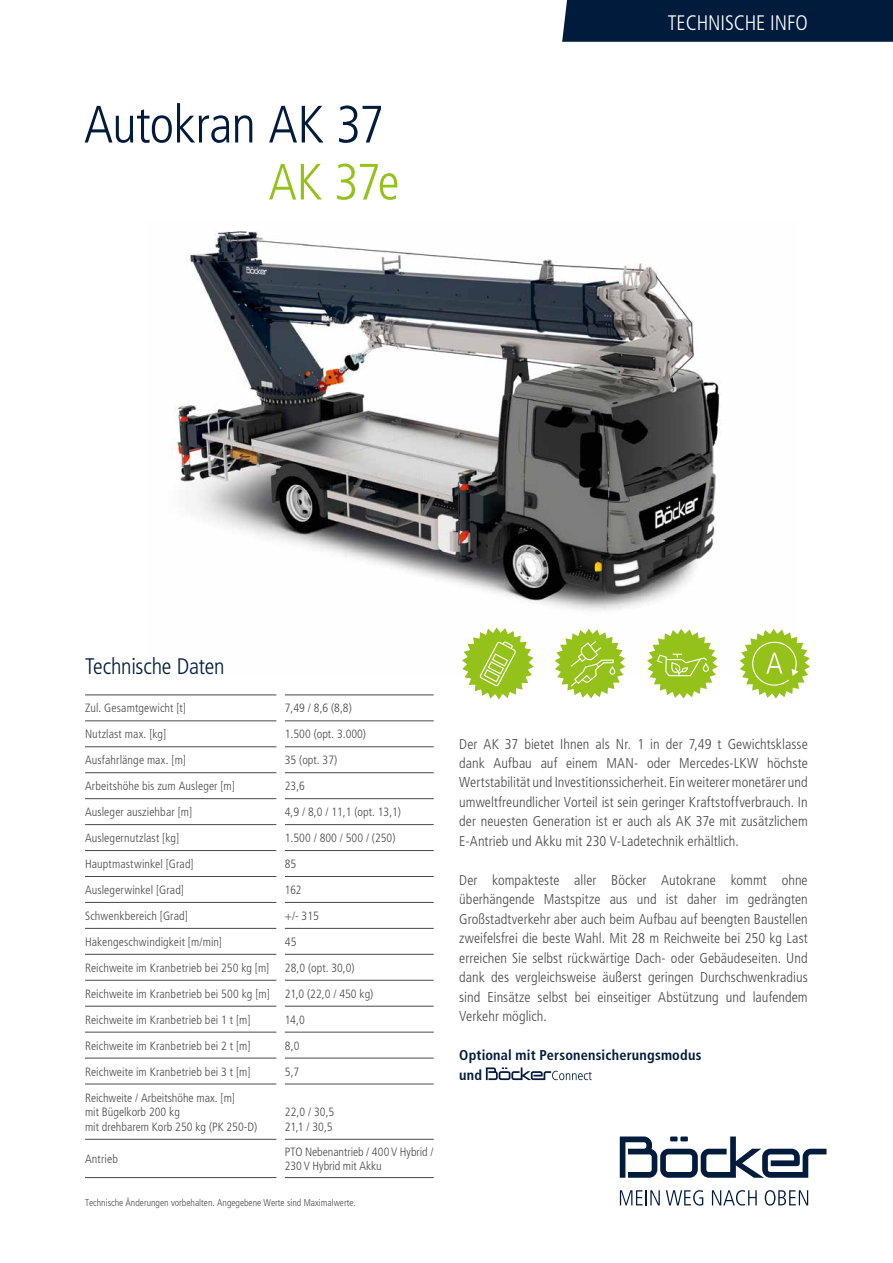
<style>
.page{position:relative;width:893px;height:1263px;background:#fff}
.page>*{position:absolute;margin:0;border:0;box-sizing:border-box;transform-origin:0 0}
.t1{font:300 condensed 52.5px "Frutiger LT Pro";letter-spacing:-.015em;color:#001b3c}
.t2{font:300 condensed 51px "Frutiger LT Pro";color:#94c11a}
.t3{font:300 condensed 22.5px "Frutiger LT Pro";letter-spacing:-.01em;color:#001b3c}
.t4{font:300 condensed 21px "Frutiger LT Pro";letter-spacing:-.005em;color:#fff}
.t5{font:300 condensed 14.25px/19.5px "Frutiger LT Pro";letter-spacing:.005em;color:#484847;text-align:justify}
.t6{font:700 condensed 14.25px/19.5px "Frutiger LT Pro";letter-spacing:.015em;color:#001b3c}
.t7{font:300 condensed 12px/14.4px "Frutiger LT Pro";letter-spacing:.005em;color:#484847}
.t8{font:300 condensed 9.75px "Frutiger LT Pro";color:#484847}
</style>
<div class="page">
<img style="left:171px;top:231px;width:549px;height:439px">
<svg style="left:620px;top:1136px;width:206px;height:42px"></svg>
<svg style="left:620px;top:1190px;width:40px;height:15px"></svg>
<svg style="left:666px;top:1190px;width:37px;height:15px"></svg>
<svg style="left:712px;top:1190px;width:45px;height:15px"></svg>
<svg style="left:765px;top:1190px;width:43px;height:15px"></svg>
<div style="left:562px;top:0;width:331px;height:42px;background:#001b3c"></div>
<hr style="left:85px;top:694px;width:191px;height:1px;background:#484847">
<hr style="left:285px;top:694px;width:149px;height:1px;background:#484847">
<hr style="left:85px;top:720px;width:191px;height:1px;background:#484847">
<hr style="left:85px;top:1139px;width:191px;height:1px;background:#484847">
<hr style="left:85px;top:1177px;width:191px;height:1px;background:#484847">
<hr style="left:285px;top:720px;width:149px;height:1px;background:#484847">
<hr style="left:285px;top:1139px;width:149px;height:1px;background:#484847">
<hr style="left:285px;top:1177px;width:149px;height:1px;background:#484847">
<hr style="left:85px;top:746px;width:191px;height:1px;background:#484847">
<hr style="left:85px;top:772px;width:191px;height:1px;background:#484847">
<hr style="left:85px;top:798px;width:191px;height:1px;background:#484847">
<hr style="left:85px;top:824px;width:191px;height:1px;background:#484847">
<hr style="left:85px;top:850px;width:191px;height:1px;background:#484847">
<hr style="left:85px;top:876px;width:191px;height:1px;background:#484847">
<hr style="left:85px;top:902px;width:191px;height:1px;background:#484847">
<hr style="left:85px;top:928px;width:191px;height:1px;background:#484847">
<hr style="left:85px;top:954px;width:191px;height:1px;background:#484847">
<hr style="left:85px;top:980px;width:191px;height:1px;background:#484847">
<hr style="left:85px;top:1006px;width:191px;height:1px;background:#484847">
<hr style="left:85px;top:1032px;width:191px;height:1px;background:#484847">
<hr style="left:85px;top:1058px;width:191px;height:1px;background:#484847">
<hr style="left:85px;top:1084px;width:191px;height:1px;background:#484847">
<hr style="left:285px;top:746px;width:149px;height:1px;background:#484847">
<hr style="left:285px;top:772px;width:149px;height:1px;background:#484847">
<hr style="left:285px;top:798px;width:149px;height:1px;background:#484847">
<hr style="left:285px;top:824px;width:149px;height:1px;background:#484847">
<hr style="left:285px;top:850px;width:149px;height:1px;background:#484847">
<hr style="left:285px;top:876px;width:149px;height:1px;background:#484847">
<hr style="left:285px;top:902px;width:149px;height:1px;background:#484847">
<hr style="left:285px;top:928px;width:149px;height:1px;background:#484847">
<hr style="left:285px;top:954px;width:149px;height:1px;background:#484847">
<hr style="left:285px;top:980px;width:149px;height:1px;background:#484847">
<hr style="left:285px;top:1006px;width:149px;height:1px;background:#484847">
<hr style="left:285px;top:1032px;width:149px;height:1px;background:#484847">
<hr style="left:285px;top:1058px;width:149px;height:1px;background:#484847">
<hr style="left:285px;top:1084px;width:149px;height:1px;background:#484847">
<svg style="left:739px;top:629px;width:71px;height:69px"></svg>
<svg style="left:647px;top:629px;width:71px;height:69px"></svg>
<svg style="left:463px;top:628px;width:70px;height:71px"></svg>
<svg style="left:555px;top:629px;width:70px;height:69px"></svg>
<svg style="left:486px;top:1067px;width:106px;height:13px"></svg>
<h1 class="t1" style="left:84px;top:94px;width:302px">Autokran AK 37</h1>
<h2 class="t2" style="left:268px;top:153px;width:132px">AK 37e</h2>
<h3 class="t4" style="left:668px;top:11px;width:141px">TECHNISCHE INFO</h3>
<h3 class="t3" style="left:85px;top:654px;width:141px">Technische Daten</h3>
<p class="t7" style="left:85px;top:701px;width:102px">Zul. Gesamtgewicht [t]</p>
<p class="t7" style="left:285px;top:701px;width:68px">7,49 / 8,6 (8,8)</p>
<p class="t7" style="left:85px;top:727px;width:83px">Nutzlast max. [kg]</p>
<p class="t7" style="left:285px;top:727px;width:83px">1.500 (opt. 3.000)</p>
<p class="t7" style="left:85px;top:753px;width:102px">Ausfahrlänge max. [m]</p>
<p class="t7" style="left:285px;top:753px;width:54px">35 (opt. 37)</p>
<p class="t7" style="left:85px;top:779px;width:151px">Arbeitshöhe bis zum Ausleger [m]</p>
<p class="t7" style="left:285px;top:779px;width:22px">23,6</p>
<p class="t7" style="left:85px;top:805px;width:109px">Ausleger ausziehbar [m]</p>
<p class="t7" style="left:285px;top:805px;width:118px">4,9 / 8,0 / 11,1 (opt. 13,1)</p>
<p class="t7" style="left:85px;top:831px;width:96px">Auslegernutzlast [kg]</p>
<p class="t7" style="left:285px;top:831px;width:112px">1.500 / 800 / 500 / (250)</p>
<p class="t7" style="left:85px;top:857px;width:110px">Hauptmastwinkel [Grad]</p>
<p class="t7" style="left:285px;top:857px;width:13px">85</p>
<p class="t7" style="left:85px;top:883px;width:101px">Auslegerwinkel [Grad]</p>
<p class="t7" style="left:285px;top:883px;width:18px">162</p>
<p class="t7" style="left:85px;top:909px;width:104px">Schwenkbereich [Grad]</p>
<p class="t7" style="left:285px;top:909px;width:36px">+/- 315</p>
<p class="t7" style="left:85px;top:935px;width:138px">Hakengeschwindigkeit [m/min]</p>
<p class="t7" style="left:285px;top:935px;width:13px">45</p>
<p class="t7" style="left:85px;top:960px;width:186px">Reichweite im Kranbetrieb bei 250 kg [m]</p>
<p class="t7" style="left:285px;top:960px;width:71px">28,0 (opt. 30,0)</p>
<p class="t7" style="left:85px;top:986px;width:186px">Reichweite im Kranbetrieb bei 500 kg [m]</p>
<p class="t7" style="left:285px;top:986px;width:90px">21,0 (22,0 / 450 kg)</p>
<p class="t7" style="left:85px;top:1012px;width:167px">Reichweite im Kranbetrieb bei 1 t [m]</p>
<p class="t7" style="left:285px;top:1012px;width:21px">14,0</p>
<p class="t7" style="left:85px;top:1038px;width:167px">Reichweite im Kranbetrieb bei 2 t [m]</p>
<p class="t7" style="left:285px;top:1038px;width:16px">8,0</p>
<p class="t7" style="left:85px;top:1064px;width:167px">Reichweite im Kranbetrieb bei 3 t [m]</p>
<p class="t7" style="left:285px;top:1064px;width:16px">5,7</p>
<p class="t7" style="left:85px;top:1090px;width:174px">Reichweite / Arbeitshöhe max. [m]<br>mit Bügelkorb 200 kg<br>mit drehbarem Korb 250 kg (PK 250-D)</p>
<p class="t7" style="left:285px;top:1105px;width:51px">22,0 / 30,5<br>21,1 / 30,5</p>
<p class="t7" style="left:85px;top:1152px;width:34px">Antrieb</p>
<p class="t7" style="left:285px;top:1144px;width:150px">PTO Nebenantrieb / 400 V Hybrid /<br>230 V Hybrid mit Akku</p>
<p class="t8" style="left:85px;top:1196px;width:272px">Technische Änderungen vorbehalten. Angegebene Werte sind Maximalwerte.</p>
<p class="t5" style="left:459px;top:734px;width:350px">Der AK 37 bietet Ihnen als Nr. 1 in der 7,49 t Gewichtsklasse dank Aufbau auf einem MAN- oder Mercedes-LKW höchste Wertstabilität und Investitionssicherheit. Ein weiterer monetärer und umweltfreundlicher Vorteil ist sein geringer Kraftstoffverbrauch. In der neuesten Generation ist er auch als AK 37e mit zusätzlichem E-Antrieb und Akku mit 230 V-Ladetechnik erhältlich.</p>
<p class="t5" style="left:459px;top:870px;width:350px">Der kompakteste aller Böcker Autokrane kommt ohne überhängende Mastspitze aus und ist daher im gedrängten Großstadtverkehr aber auch beim Aufbau auf beengten Baustellen zweifelsfrei die beste Wahl. Mit 28 m Reichweite bei 250 kg Last erreichen Sie selbst rückwärtige Dach- oder Gebäudeseiten. Und dank des vergleichsweise äußerst geringen Durchschwenkradius sind Einsätze selbst bei einseitiger Abstützung und laufendem Verkehr möglich.</p>
<p class="t6" style="left:459px;top:1046px;width:244px">Optional mit Personensicherungsmodus und</p>
</div>
